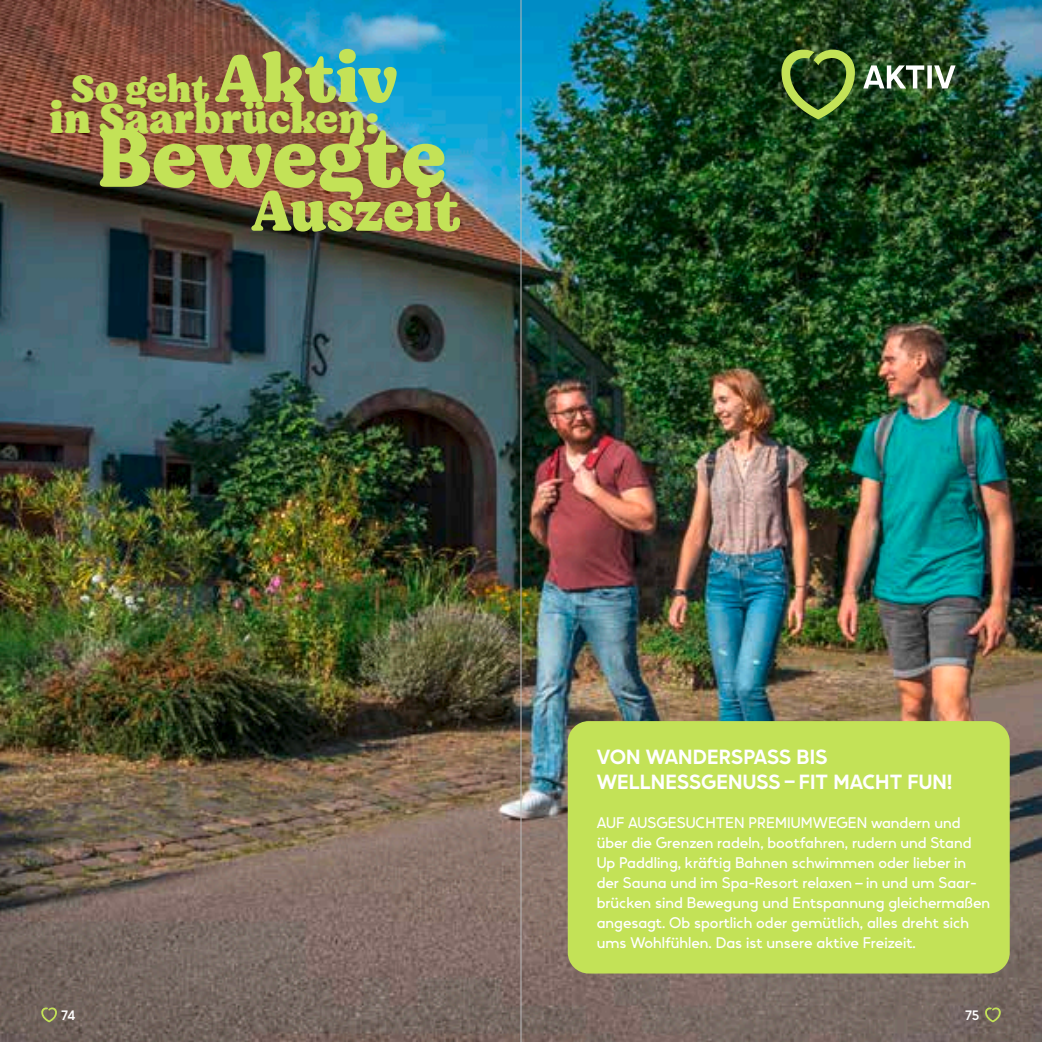
<style>
.page{position:relative;width:1042px;height:1042px;background:#fff}
.page>*{position:absolute;margin:0;border:0;box-sizing:border-box;transform-origin:0 0}
.t1{font:900 84px "Moranga";letter-spacing:-.005em;color:#c3e257}
.t2{font:900 57.75px "Moranga";color:#c3e257}
.t3{font:900 42.52px "Moranga";color:#c3e257}
.t4{font:900 38.85px "Moranga";letter-spacing:-.005em;color:#c3e257}
.t5{font:700 21px/25.2px "Vary";letter-spacing:.005em;color:#fff}
.t6{font:15.75px/20.1px "Vary";color:#fff}
.t7{font:14px "Vary Variable";color:#fff}
.t8{font:500 14px "Vary";color:#fff}
.s1{font-size:68.08px}
</style>
<div class="page">
<img style="left:0;top:0;width:1042px;height:1042px">
<div style="left:568px;top:721px;width:441px;height:252px;background:#c3e257;border-radius:21px"></div>
<svg style="left:863px;top:65px;width:92px;height:24px"></svg>
<svg style="left:781px;top:50px;width:74px;height:69px;background:#4f702b"></svg>
<svg style="left:985px;top:1007px;width:16px;height:15px"></svg>
<svg style="left:41px;top:1007px;width:16px;height:15px"></svg>
<hr style="left:521px;top:0;width:1px;height:1042px;background:#bababb">
<h3 class="t4" style="left:71px;top:61px;width:328px">So geht <span class="s1">Aktiv</span></h3>
<h3 class="t3" style="left:50px;top:88px;width:331px">in Saarbrücken:</h3>
<h1 class="t1" style="left:96px;top:99px;width:351px">Bewegte</h1>
<h2 class="t2" style="left:252px;top:170px;width:209px">Auszeit</h2>
<h3 class="t5" style="left:597px;top:742px;width:357px">VON WANDERSPASS BIS<br>WELLNESSGENUSS – FIT MACHT FUN!</h3>
<p class="t6" style="left:597px;top:811px;width:395px">AUF AUSGESUCHTEN PREMIUMWEGEN wandern und über die Grenzen radeln, bootfahren, rudern und Stand Up Paddling, kräftig Bahnen schwimmen oder lieber in der Sauna und im Spa-Resort relaxen – in und um Saar&shy;brücken sind Bewegung und Entspannung gleichermaßen angesagt. Ob sportlich oder gemütlich, alles dreht sich ums Wohlfühlen. Das ist unsere aktive Freizeit.</p>
<p class="t7" style="left:61px;top:1003px;width:16px">74</p>
<p class="t8" style="left:965px;top:1003px;width:16px">75</p>
</div>
